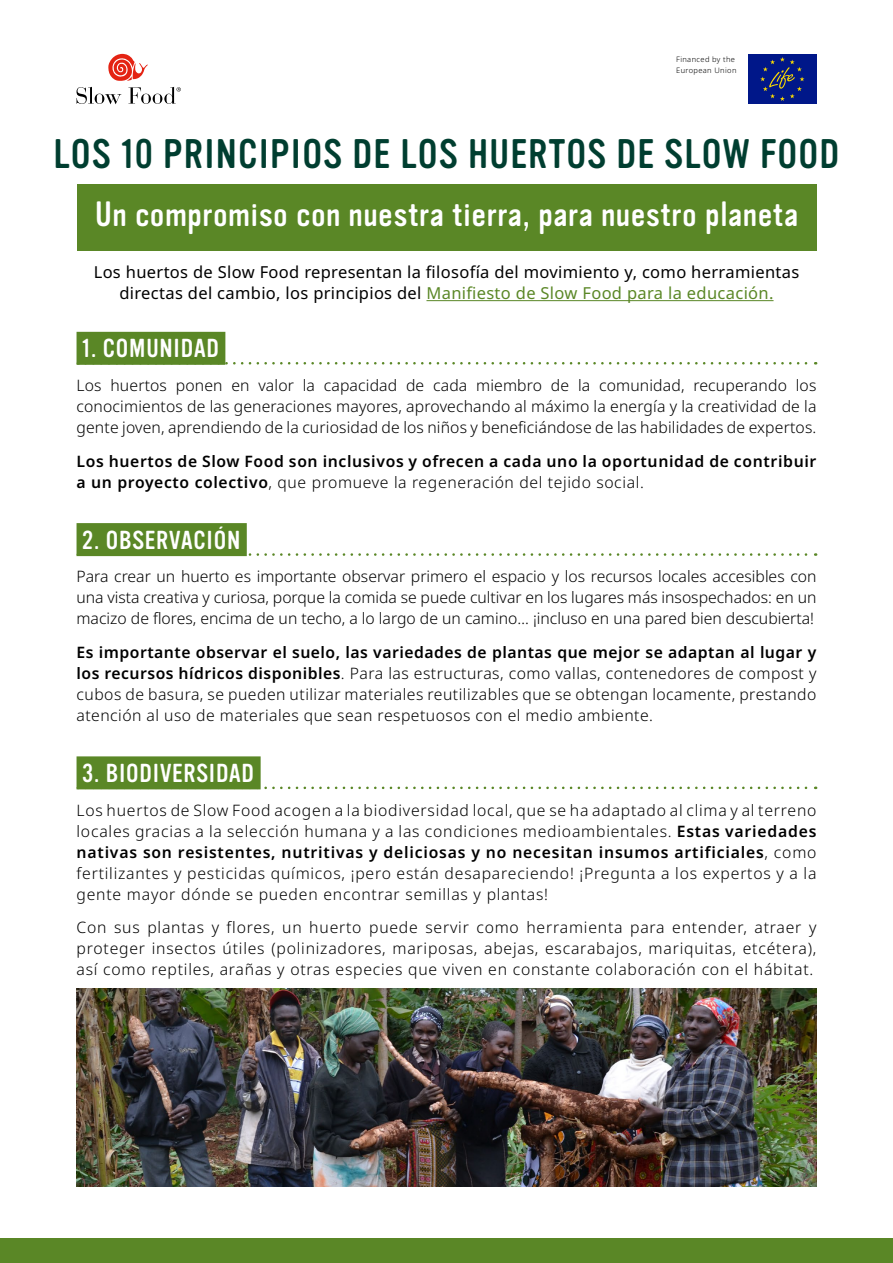
<style>
.page{position:relative;width:893px;height:1263px;background:#fff}
.page>*{position:absolute;margin:0;border:0;box-sizing:border-box;transform-origin:0 0}
.t1{font:40.5px "Vinyl OT";letter-spacing:.03em;color:#003e30}
.t2{font:34.5px "Vinyl OT";letter-spacing:.03em;color:#fff}
.t3{font:25.5px "Vinyl OT";letter-spacing:.03em;color:#fff}
.t4{font:16.5px/21px "Noto Sans";letter-spacing:.02em;color:#000;text-align:center}
.t5{font:300 15.75px/21px "Noto Sans";letter-spacing:.03em;color:#000;text-align:justify}
.t6{font:600 15.75px/21px "Noto Sans";letter-spacing:.04em;color:#000}
.t7{font:300 7.5px/10.5px "Noto Sans";letter-spacing:.05em;color:#000}
.s1{color:#5a8726}
.s2{font-weight:300}
.s3{font-weight:600}
</style>
<div class="page">
<div style="left:0;top:1239px;width:893px;height:24px;background:#5a8726"></div>
<svg style="left:225px;top:362px;width:591px;height:3px"></svg>
<div style="left:77px;top:332px;width:148px;height:33px;background:#5a8726"></div>
<svg style="left:248px;top:553px;width:568px;height:3px"></svg>
<div style="left:77px;top:523px;width:170px;height:33px;background:#5a8726"></div>
<svg style="left:264px;top:786px;width:552px;height:3px"></svg>
<div style="left:77px;top:756px;width:184px;height:33px;background:#5a8726"></div>
<div style="left:77px;top:184px;width:739px;height:67px;background:#5a8726"></div>
<hr style="left:426px;top:300px;width:347px;height:1px;background:#5a8726">
<img style="left:77px;top:989px;width:739px;height:197px">
<svg style="left:108px;top:54px;width:40px;height:27px"></svg>
<svg style="left:77px;top:87px;width:44px;height:17px"></svg>
<svg style="left:128px;top:87px;width:53px;height:17px"></svg>
<div style="left:748px;top:54px;width:68px;height:50px;background:#001789"></div>
<svg style="left:760px;top:57px;width:44px;height:44px"></svg>
<p class="t7" style="left:676px;top:55px;width:62px">Financed by the<br>European Union</p>
<h1 class="t1" style="left:54px;top:132px;width:787px">LOS 10 PRINCIPIOS DE LOS HUERTOS DE SLOW FOOD</h1>
<h2 class="t2" style="left:95px;top:196px;width:704px">Un compromiso con nuestra tierra, para nuestro planeta</h2>
<p class="t4" style="left:94px;top:262px;width:707px">Los huertos de Slow Food representan la filosofía del movimiento y, como herramientas directas del cambio, los principios del <span class="s1">Manifiesto de Slow Food para la educación.</span></p>
<h3 class="t3" style="left:82px;top:334px;width:138px">1. COMUNIDAD</h3>
<p class="t5" style="left:77px;top:375px;width:741px">Los huertos ponen en valor la capacidad de cada miembro de la comunidad, recuperando los conocimientos de las generaciones mayores, aprovechando al máximo la energía y la creatividad de la gente joven, aprendiendo de la curiosidad de los niños y beneficiándose de las habilidades de expertos.</p>
<p class="t6" style="left:77px;top:451px;width:741px">Los huertos de Slow Food son inclusivos y ofrecen a cada uno la oportunidad de contribuir a un proyecto colectivo<span class="s2">, que promueve la regeneración del tejido social.</span></p>
<h3 class="t3" style="left:82px;top:526px;width:159px">2. OBSERVACIÓN</h3>
<p class="t5" style="left:77px;top:566px;width:741px">Para crear un huerto es importante observar primero el espacio y los recursos locales accesibles con una vista creativa y curiosa, porque la comida se puede cultivar en los lugares más insospechados: en un macizo de flores, encima de un techo, a lo largo de un camino… ¡incluso en una pared bien descubierta!</p>
<p class="t5" style="left:77px;top:642px;width:741px"><span class="s3">Es importante observar el suelo, las variedades de plantas que mejor se adaptan al lugar y los recursos hídricos disponibles</span>. Para las estructuras, como vallas, contenedores de compost y cubos de basura, se pueden utilizar materiales reutilizables que se obtengan locamente, prestando atención al uso de materiales que sean respetuosos con el medio ambiente.</p>
<h3 class="t3" style="left:82px;top:759px;width:173px">3. BIODIVERSIDAD</h3>
<p class="t5" style="left:77px;top:800px;width:741px">Los huertos de Slow Food acogen a la biodiversidad local, que se ha adaptado al clima y al terreno locales gracias a la selección humana y a las condiciones medioambientales. <span class="s3">Estas variedades nativas son resistentes, nutritivas y deliciosas y no necesitan insumos artificiales</span>, como fertilizantes y pesticidas químicos, ¡pero están desapareciendo! ¡Pregunta a los expertos y a la gente mayor dónde se pueden encontrar semillas y plantas!</p>
<p class="t5" style="left:77px;top:917px;width:741px">Con sus plantas y flores, un huerto puede servir como herramienta para entender, atraer y proteger insectos útiles (polinizadores, mariposas, abejas, escarabajos, mariquitas, etcétera), así como reptiles, arañas y otras especies que viven en constante colaboración con el hábitat.</p>
</div>
